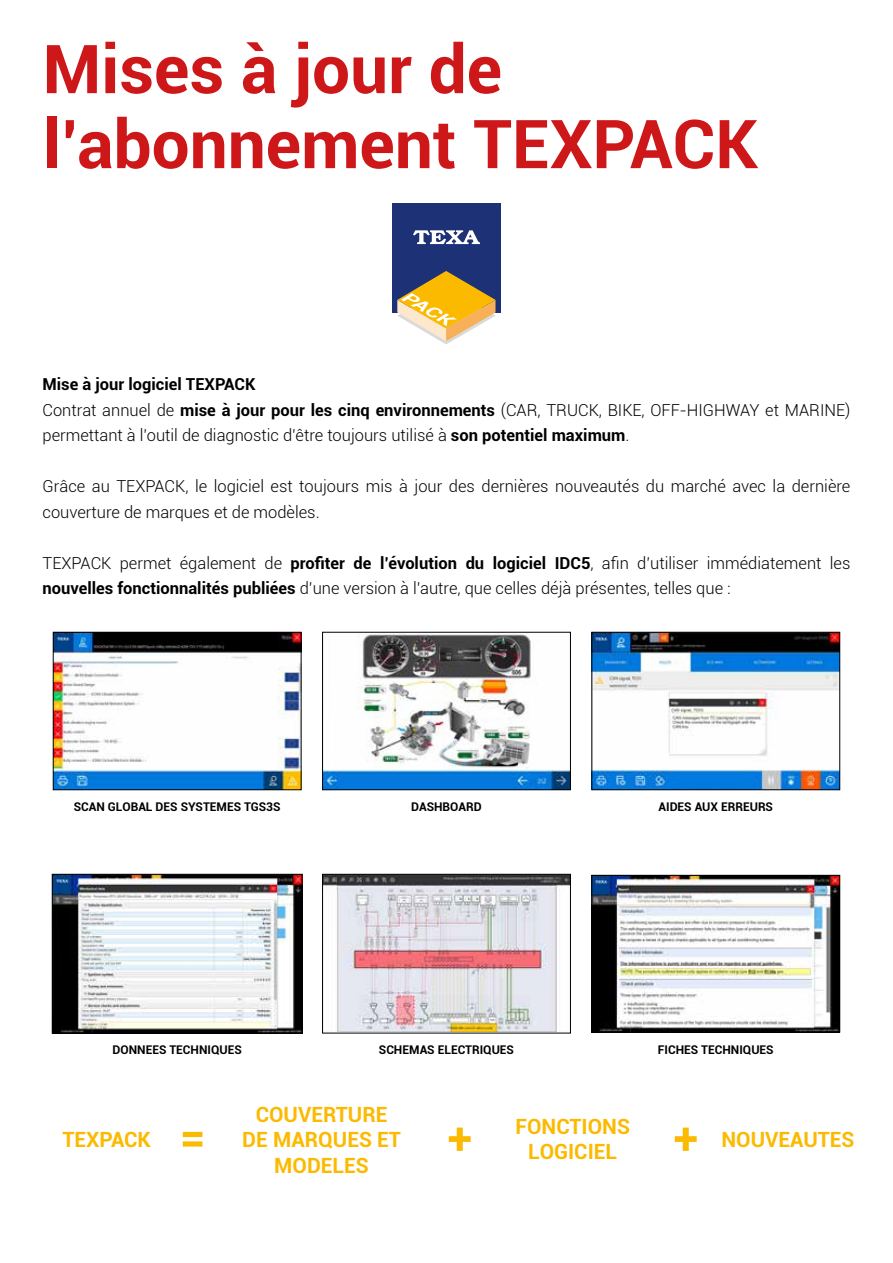
<style>
.page{position:relative;width:893px;height:1263px;background:#fff}
.page>*{position:absolute;margin:0;border:0;box-sizing:border-box;transform-origin:0 0}
.t1{font:700 67.5px/75px "Roboto";color:#cd1719}
.t2{font:700 21px/25.5px "Roboto";color:#fbba00;text-align:center}
.t3{font:300 16.5px/25.5px "Roboto";color:#000}
.t4{font:700 12px "Roboto";color:#000}
.s1{font-weight:700}
</style>
<div class="page">
<div style="left:392px;top:203px;width:109px;height:109px;background:#1d3176"></div>
<svg style="left:413px;top:230px;width:67px;height:14px"></svg>
<svg style="left:397px;top:271px;width:98px;height:73px"></svg>
<img style="left:55px;top:634px;width:244px;height:154px">
<div style="left:53px;top:632px;width:248px;height:158px;border:1px solid #000"></div>
<img style="left:324px;top:634px;width:245px;height:154px">
<div style="left:322px;top:632px;width:249px;height:158px;border:1px solid #000"></div>
<img style="left:594px;top:634px;width:244px;height:154px">
<div style="left:592px;top:632px;width:248px;height:158px;border:1px solid #000"></div>
<img style="left:54px;top:876px;width:246px;height:155px">
<div style="left:52px;top:874px;width:250px;height:159px;border:1px solid #000"></div>
<img style="left:324px;top:876px;width:245px;height:155px">
<div style="left:322px;top:874px;width:249px;height:159px;border:1px solid #000"></div>
<img style="left:594px;top:877px;width:244px;height:153px">
<div style="left:592px;top:875px;width:248px;height:157px;border:1px solid #000"></div>
<svg style="left:183px;top:1132px;width:19px;height:14px"></svg>
<svg style="left:449px;top:1127px;width:22px;height:24px"></svg>
<svg style="left:675px;top:1127px;width:22px;height:24px"></svg>
<h1 class="t1" style="left:43px;top:29px;width:717px">Mises à jour de l’abonnement TEXPACK</h1>
<p class="t3" style="left:43px;top:371px;width:809px"><span class="s1">Mise à jour logiciel TEXPACK<br></span>Contrat annuel de <span class="s1">mise à jour pour les cinq environnements</span> (CAR, TRUCK, BIKE, OFF-HIGHWAY et MARINE) permettant à l’outil de diagnostic d’être toujours utilisé à <span class="s1">son potentiel maximum</span>.</p>
<p class="t3" style="left:43px;top:473px;width:809px">Grâce au TEXPACK, le logiciel est toujours mis à jour des dernières nouveautés du marché avec la dernière couverture de marques et de modèles.</p>
<p class="t3" style="left:43px;top:550px;width:809px">TEXPACK permet également de <span class="s1">profiter de l’évolution du logiciel IDC5</span>, afin d’utiliser immédiatement les <span class="s1">nouvelles fonctionnalités publiées</span> d’une version à l’autre, que celles déjà présentes, telles que :</p>
<p class="t4" style="left:74px;top:798px;width:208px">SCAN GLOBAL DES SYSTEMES TGS3S</p>
<p class="t4" style="left:411px;top:798px;width:72px">DASHBOARD</p>
<p class="t4" style="left:658px;top:798px;width:116px">AIDES AUX ERREURS</p>
<p class="t4" style="left:113px;top:1041px;width:131px">DONNEES TECHNIQUES</p>
<p class="t4" style="left:379px;top:1041px;width:137px">SCHEMAS ELECTRIQUES</p>
<p class="t4" style="left:658px;top:1041px;width:117px">FICHES TECHNIQUES</p>
<p class="t2" style="left:242px;top:1100px;width:160px">COUVERTURE<br>DE MARQUES ET<br>MODELES</p>
<p class="t2" style="left:515px;top:1113px;width:116px">FONCTIONS<br>LOGICIEL</p>
<p class="t2" style="left:62px;top:1126px;width:90px">TEXPACK</p>
<p class="t2" style="left:721px;top:1126px;width:135px">NOUVEAUTES</p>
</div>
